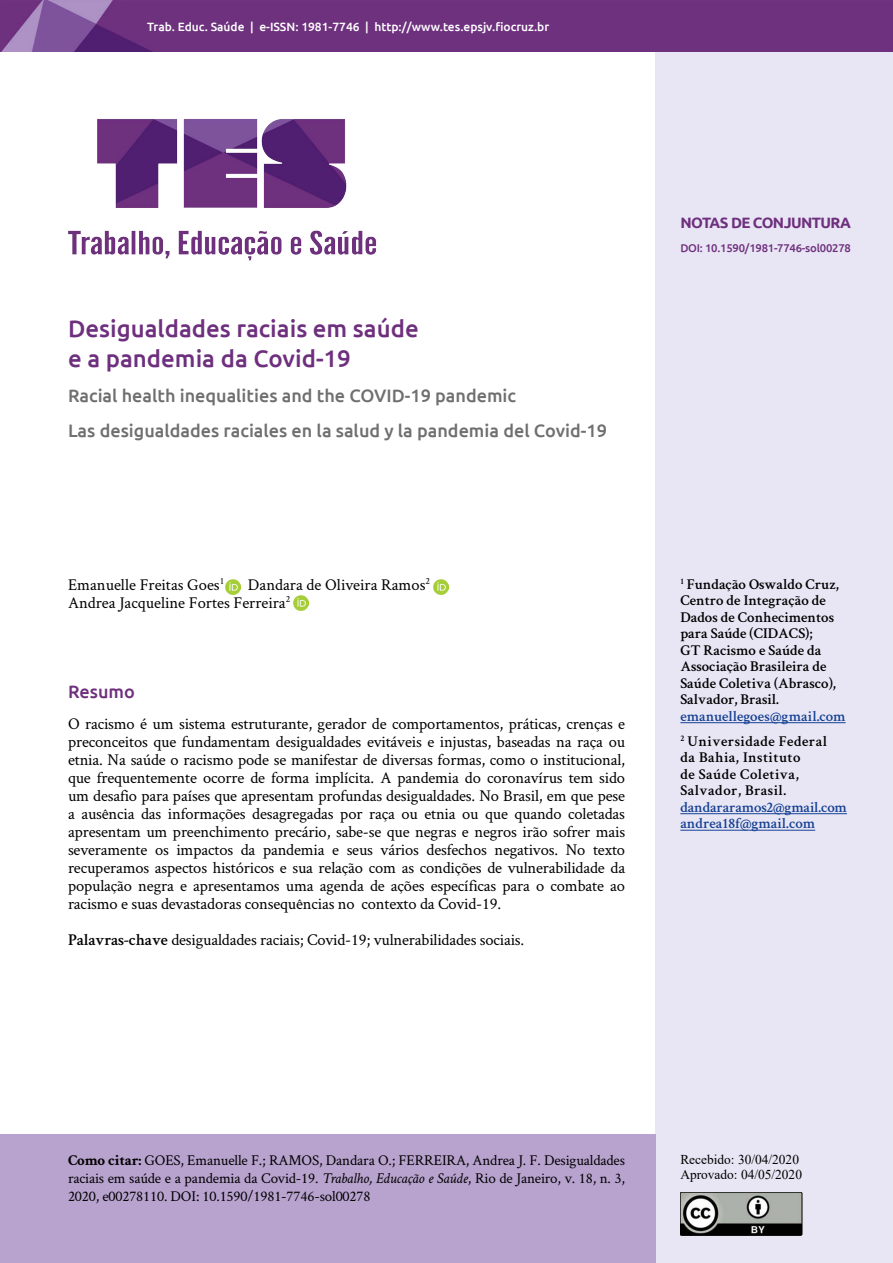
<style>
.page{position:relative;width:893px;height:1263px;background:#fff}
.page>*{position:absolute;margin:0;border:0;box-sizing:border-box;transform-origin:0 0}
.t1{font:500 24px/30px "Ubuntu";color:#6e307e}
.t2{font:500 18px/35.2px "Ubuntu";color:#706f6f}
.t3{font:500 18px "Ubuntu";color:#6e307e}
.t4{font:16.5px/18px "Crimson Text";letter-spacing:-.01em;color:#000}
.t5{font:600 15px/16.5px "Crimson Text";color:#000}
.t6{font:15px/18px "Crimson Text";letter-spacing:-.01em;color:#000;text-align:justify}
.t7{font:600 15px/25px "Crimson Text";color:#164194}
.t8{font:700 15px "Ubuntu";letter-spacing:-.04em;color:#6e307e}
.t9{font:13.5px/15px "Times New Roman";color:#000}
.t10{font:500 12px "Ubuntu";color:#fff}
.t11{font:500 11.25px "Ubuntu";letter-spacing:-.02em;color:#6e307e}
.s1{font-weight:600}
.s2{color:#000}
.s3{font-weight:700}
.s4{font-style:italic}
</style>
<div class="page">
<div style="left:656px;top:47px;width:237px;height:1216px;background:#e8e6f4"></div>
<img style="left:0;top:0;width:893px;height:52px">
<div style="left:0;top:1134px;width:656px;height:129px;background:#b8a2ce"></div>
<img style="left:68px;top:118px;width:309px;height:143px">
<hr style="left:680px;top:722px;width:166px;height:1px;background:#164194">
<hr style="left:680px;top:813px;width:167px;height:1px;background:#164194">
<hr style="left:680px;top:830px;width:135px;height:1px;background:#164194">
<svg style="left:229px;top:583px;width:12px;height:12px"></svg>
<img style="left:225px;top:579px;width:15px;height:15px">
<svg style="left:297px;top:595px;width:12px;height:12px"></svg>
<img style="left:293px;top:596px;width:15px;height:15px">
<svg style="left:433px;top:583px;width:12px;height:12px"></svg>
<img style="left:434px;top:579px;width:15px;height:15px">
<img style="left:681px;top:1192px;width:122px;height:43px">
<p class="t10" style="left:147px;top:19px;width:404px">Trab. Educ. Saúde | e-ISSN: 1981-7746 | http://www.tes.epsjv.fiocruz.br</p>
<h1 class="t1" style="left:68px;top:312px;width:352px">Desigualdades raciais em saúde e a pandemia da Covid-19</h1>
<p class="t2" style="left:68px;top:377px;width:540px">Racial health inequalities and the COVID-19 pandemic<br>Las desigualdades raciales en la salud y la pandemia del Covid-19</p>
<p class="t4" style="left:68px;top:575px;width:364px;text-indent:180px">Dandara de Oliveira Ramos<sup>2<br></sup>Andrea Jacqueline Fortes Ferreira<sup>2</sup></p>
<p class="t4" style="left:68px;top:575px;width:158px">Emanuelle Freitas Goes<sup>1</sup></p>
<p class="t3" style="left:68px;top:680px;width:68px">Resumo</p>
<p class="t4" style="left:68px;top:714px;width:559px;text-align:justify">O racismo é um sistema estruturante, gerador de comportamentos, práticas, crenças e preconceitos que fundamentam desigualdades evitáveis e injustas, baseadas na raça ou etnia. Na saúde o racismo pode se manifestar de diversas formas, como o institucional, que frequentemente ocorre de forma implícita. A pandemia do coronavírus tem sido um desafio para países que apresentam profundas desigualdades. No Brasil, em que pese a ausência das informações desagregadas por raça ou etnia ou que quando coletadas apresentam um preenchimento precário, sabe-se que negras e negros irão sofrer mais severamente os impactos da pandemia e seus vários desfechos negativos. No texto recuperamos aspectos históricos e sua relação com as condições de vulnerabilidade da população negra e apresentamos uma agenda de ações específicas para o combate ao racismo e suas devastadoras consequências no contexto da Covid-19.</p>
<p class="t4" style="left:68px;top:930px;width:458px"><span class="s1">Palavras-chave</span> desigualdades raciais; Covid-19; vulnerabilidades sociais.</p>
<p class="t8" style="left:680px;top:214px;width:172px">NOTAS DE CONJUNTURA</p>
<p class="t11" style="left:680px;top:241px;width:172px">DOI: 10.1590/1981-7746-sol00278</p>
<p class="t5" style="left:680px;top:575px;width:160px"><sup>1</sup> Fundação Oswaldo Cruz,<br>Centro de Integração de<br>Dados de Conhecimentos para Saúde (CIDACS);<br>GT Racismo e Saúde da<br>Associação Brasileira de<br>Saúde Coletiva (Abrasco),<br>Salvador, Brasil.</p>
<p class="t7" style="left:680px;top:702px;width:167px">emanuellegoes@gmail.com<br><sup>2</sup> <span class="s2">Universidade Federal</span></p>
<p class="t5" style="left:680px;top:748px;width:122px;text-align:justify">da Bahia, Instituto de Saúde Coletiva, Salvador, Brasil.</p>
<p class="t7" style="left:680px;top:798px;width:168px;line-height:16.5px">dandararamos2@gmail.com andrea18f@gmail.com</p>
<p class="t6" style="left:68px;top:1151px;width:558px"><span class="s3">Como citar:</span> GOES, Emanuelle F.; RAMOS, Dandara O.; FERREIRA, Andrea J. F. Desigualdades raciais em saúde e a pandemia da Covid-19. <span class="s4">Trabalho, Educação e Saúde</span>, Rio de Janeiro, v. 18, n. 3, 2020, e00278110. DOI: 10.1590/1981-7746-sol00278</p>
<p class="t9" style="left:680px;top:1151px;width:123px">Recebido: 30/04/2020<br>Aprovado: 04/05/2020</p>
</div>
